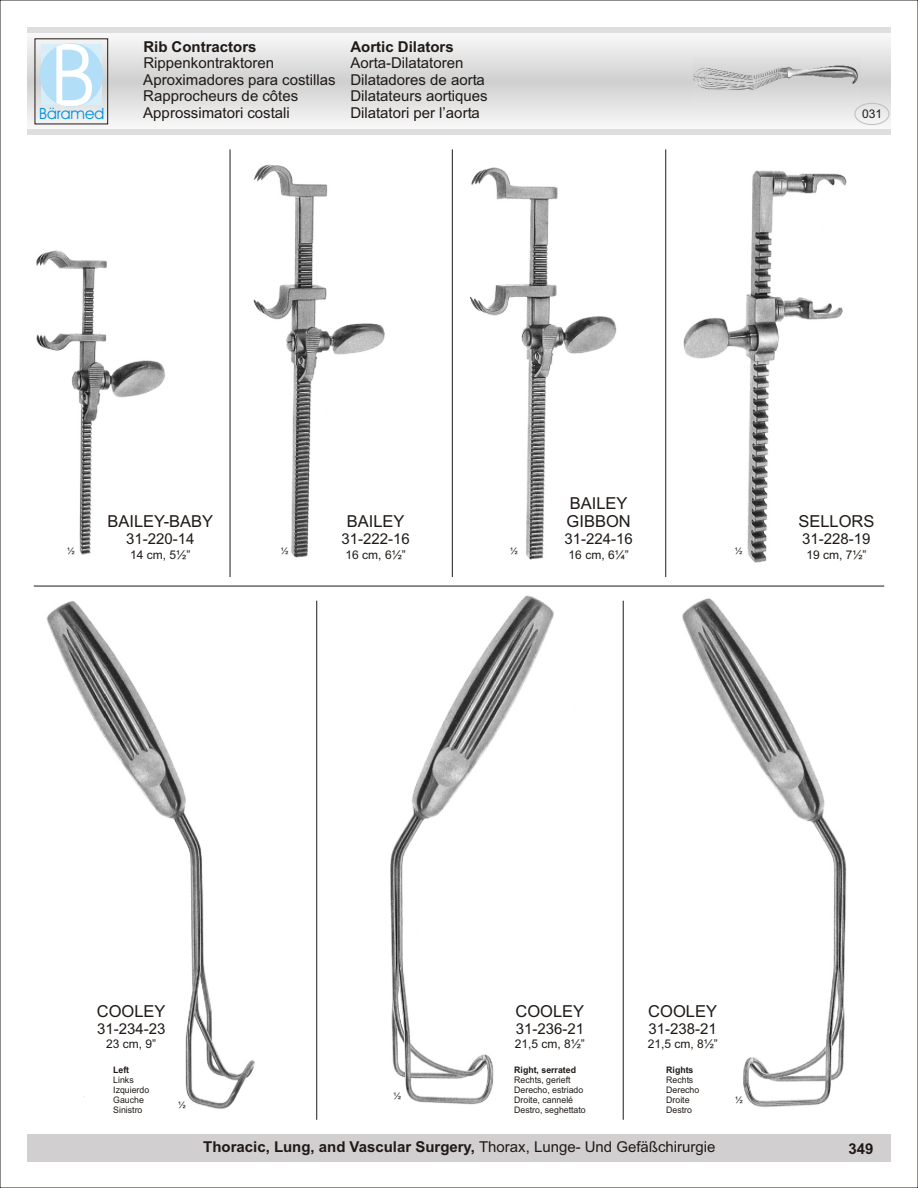
<style>
.page{position:relative;width:918px;height:1188px;background:#fff}
.page>*{position:absolute;margin:0;border:0;box-sizing:border-box;transform-origin:0 0}
.t1{font:88.05px "Avant Garde Bk BT";color:#fff}
.t2{font:16.5px/18.5px "Arial";color:#1f1a17}
.t3{font:15.6px "Avant Garde Bk BT";color:#0094de}
.t4{font:15px/16.6px "Arial";color:#1f1a17}
.t5{font:700 15px "Arial";color:#1f1a17}
.t6{font:12px "Arial";color:#1f1a17}
.t7{font:9px/10.1px "Arial";color:#1f1a17}
.t8{font:700 9px "Arial";color:#1f1a17}
.s1{font-weight:400}
</style>
<div class="page">
<img style="left:33px;top:150px;width:852px;height:970px">
<div style="left:27px;top:1135px;width:864px;height:27px;background:#d1cfcf"></div>
<svg style="left:27px;top:32px;width:864px;height:94px"></svg>
<div style="left:27px;top:27px;width:864px;height:5px;background:#dedede"></div>
<div style="left:27px;top:129px;width:864px;height:6px;background:#dedede"></div>
<hr style="left:230px;top:149px;width:1px;height:428px;background:#1f1a17">
<hr style="left:452px;top:149px;width:1px;height:428px;background:#1f1a17">
<hr style="left:665px;top:149px;width:1px;height:428px;background:#1f1a17">
<hr style="left:34px;top:586px;width:850px;height:1px;background:#1f1a17">
<hr style="left:316px;top:601px;width:1px;height:519px;background:#1f1a17">
<hr style="left:623px;top:601px;width:1px;height:519px;background:#1f1a17">
<div style="left:854px;top:103px;width:36px;height:22px;border:1px solid #c2c2c2;border-radius:50%"></div>
<img style="left:693px;top:57px;width:167px;height:47px">
<div style="left:41px;top:45px;width:61px;height:60px;background:#d6edfa"></div>
<div style="left:40px;top:43px;width:63px;height:64px;background:#b3def7;border-radius:50%"></div>
<h1 class="t1" style="left:51px;top:39px;width:46px">B</h1>
<p class="t3" style="left:39px;top:108px;width:67px">Bäramed</p>
<p class="t5" style="left:143px;top:41px;width:115px">Rib Contractors</p>
<p class="t4" style="left:143px;top:56px;width:194px">Rippenkontraktoren<br>Aproximadores para costillas<br>Rapprocheurs de côtes<br>Approssimatori costali</p>
<p class="t5" style="left:350px;top:41px;width:105px">Aortic Dilators</p>
<p class="t4" style="left:350px;top:56px;width:139px">Aorta-Dilatatoren<br>Dilatadores de aorta<br>Dilatateurs aortiques<br>Dilatatori per l’aorta</p>
<p class="t6" style="left:862px;top:109px;width:22px">031</p>
<p class="t2" style="left:567px;top:495px;width:66px">BAILEY<br>GIBBON</p>
<p class="t4" style="left:564px;top:532px;width:70px">31-224-16</p>
<p class="t6" style="left:569px;top:550px;width:62px">16 cm, 6¼”</p>
<p class="t2" style="left:107px;top:514px;width:107px">BAILEY-BABY</p>
<p class="t4" style="left:126px;top:532px;width:70px">31-220-14</p>
<p class="t6" style="left:130px;top:550px;width:62px">14 cm, 5½”</p>
<p class="t2" style="left:347px;top:514px;width:59px">BAILEY</p>
<p class="t4" style="left:341px;top:532px;width:70px">31-222-16</p>
<p class="t6" style="left:346px;top:550px;width:62px">16 cm, 6½”</p>
<p class="t7" style="left:67px;top:547px;width:9px">½</p>
<p class="t7" style="left:281px;top:547px;width:9px">½</p>
<p class="t7" style="left:510px;top:547px;width:9px">½</p>
<p class="t7" style="left:735px;top:547px;width:9px">½</p>
<p class="t2" style="left:798px;top:514px;width:78px">SELLORS</p>
<p class="t4" style="left:802px;top:532px;width:70px">31-228-19</p>
<p class="t6" style="left:806px;top:550px;width:62px">19 cm, 7½”</p>
<p class="t2" style="left:97px;top:1003px;width:70px">COOLEY</p>
<p class="t4" style="left:97px;top:1022px;width:70px">31-234-23</p>
<p class="t6" style="left:106px;top:1039px;width:52px">23 cm, 9”</p>
<p class="t8" style="left:113px;top:1067px;width:17px">Left</p>
<p class="t7" style="left:113px;top:1076px;width:38px">Links<br>Izquierdo<br>Gauche<br>Sinistro</p>
<p class="t7" style="left:178px;top:1101px;width:9px">½</p>
<p class="t7" style="left:393px;top:1092px;width:9px">½</p>
<p class="t2" style="left:516px;top:1003px;width:70px">COOLEY</p>
<p class="t4" style="left:516px;top:1022px;width:70px">31-236-21</p>
<p class="t6" style="left:515px;top:1039px;width:72px">21,5 cm, 8½”</p>
<p class="t8" style="left:514px;top:1066px;width:63px">Right, serrated</p>
<p class="t7" style="left:514px;top:1076px;width:73px">Rechts, gerieft<br>Derecho, estriado<br>Droite, cannelé<br>Destro, seghettato</p>
<p class="t2" style="left:648px;top:1003px;width:70px">COOLEY</p>
<p class="t4" style="left:649px;top:1022px;width:70px">31-238-21</p>
<p class="t6" style="left:648px;top:1039px;width:72px">21,5 cm, 8½”</p>
<p class="t8" style="left:666px;top:1066px;width:28px">Rights</p>
<p class="t7" style="left:666px;top:1076px;width:35px">Rechts<br>Derecho<br>Droite<br>Destro</p>
<p class="t5" style="left:203px;top:1141px;width:514px">Thoracic, Lung, and Vascular Surgery, <span class="s1">Thorax, Lunge- Und Gefäßchirurgie</span></p>
<p class="t7" style="left:735px;top:1096px;width:9px">½</p>
<p class="t5" style="left:849px;top:1143px;width:26px">349</p>
</div>
